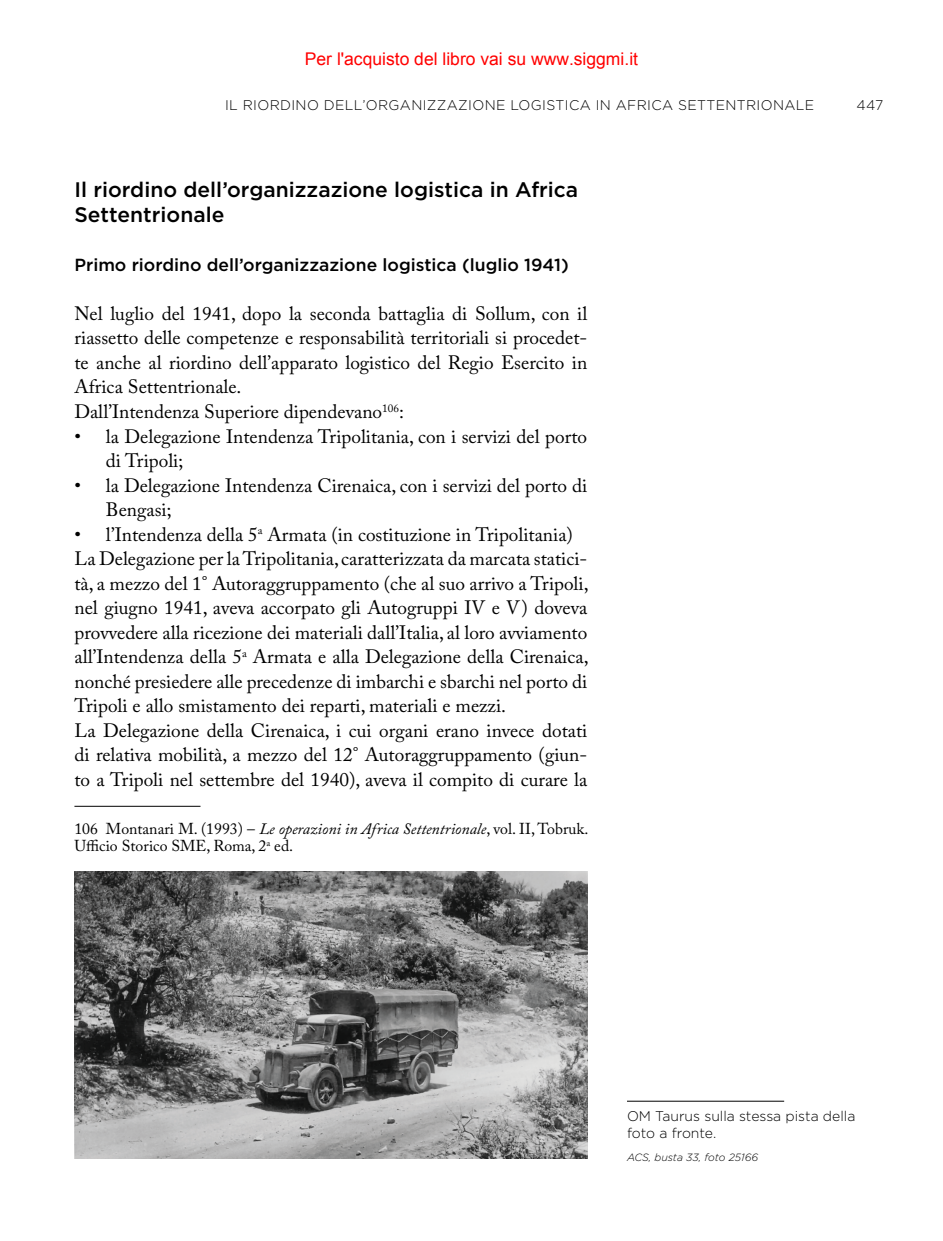
<style>
.page{position:relative;width:943px;height:1241px;background:#fff}
.page>*{position:absolute;margin:0;border:0;box-sizing:border-box;transform-origin:0 0}
.t1{font:500 21px/24.5px "Gotham";color:#000}
.t2{font:19.25px/24.5px "Adobe Caslon Pro";color:#000}
.t3{font:500 17.5px "Gotham";color:#000}
.t4{font:17.5px "Arial";color:#f00}
.t5{font:15.75px/17.5px "Adobe Caslon Pro";color:#000}
.t6{font:300 14px "Gotham";letter-spacing:.025em;color:#000}
.t7{font:300 14px/16.8px "Gotham";color:#000}
.t8{font:italic 300 10.5px "Gotham";color:#000}
.s1{font-style:italic}
</style>
<div class="page">
<hr style="left:74px;top:805px;width:126px;height:1px;background:#000">
<img style="left:74px;top:871px;width:513px;height:287px">
<hr style="left:627px;top:1100px;width:157px;height:1px;background:#000">
<p class="t4" style="left:305px;top:48px;width:335px">Per l'acquisto del libro vai su www.siggmi.it</p>
<p class="t6" style="left:225px;top:97px;width:590px">IL RIORDINO DELL’ORGANIZZAZIONE LOGISTICA IN AFRICA SETTENTRIONALE</p>
<p class="t6" style="left:856px;top:97px;width:28px">447</p>
<p class="t1" style="left:74px;top:177px;width:505px">Il riordino dell’organizzazione logistica in Africa<br>Settentrionale</p>
<p class="t3" style="left:74px;top:253px;width:496px">Primo riordino dell’organizzazione logistica (luglio 1941)</p>
<p class="t2" style="left:74px;top:301px;width:514px">Nel luglio del 1941, dopo la seconda battaglia di Sollum, con il riassetto delle competenze e responsabilità territoriali si procedet&shy;te anche al riordino dell’apparato logistico del Regio Esercito in Africa Settentrionale.<br>Dall’Intendenza Superiore dipendevano<sup>106</sup>:</p>
<p class="t2" style="left:106px;top:423px;width:483px;text-indent:-31px">• la Delegazione Intendenza Tripolitania, con i servizi del porto di Tripoli;</p>
<p class="t2" style="left:106px;top:472px;width:483px;text-indent:-31px">• la Delegazione Intendenza Cirenaica, con i servizi del porto di<br>Bengasi;</p>
<p class="t2" style="left:74px;top:521px;width:515px">• l’Intendenza della 5<sup>a</sup> Armata (in costituzione in Tripolitania)<br>La Delegazione per la Tripolitania, caratterizzata da marcata statici&shy;tà, a mezzo del 1° Autoraggruppamento (che al suo arrivo a Tripoli, nel giugno 1941, aveva accorpato gli Autogruppi IV e V) doveva provvedere alla ricezione dei materiali dall’Italia, al loro avviamento all’Intendenza della 5<sup>a</sup> Armata e alla Delegazione della Cirenaica, nonché presiedere alle precedenze di imbarchi e sbarchi nel porto di Tripoli e allo smistamento dei reparti, materiali e mezzi.<br>La Delegazione della Cirenaica, i cui organi erano invece dotati di relativa mobilità, a mezzo del 12° Autoraggruppamento (giun&shy;to a Tripoli nel settembre del 1940), aveva il compito di curare la</p>
<p class="t5" style="left:74px;top:819px;width:515px">106 Montanari M. (1993) – <span class="s1">Le operazioni in Africa Settentrionale</span>, vol. II, Tobruk.<br>Ufficio Storico SME, Roma, 2<sup>a</sup> ed.</p>
<p class="t7" style="left:627px;top:1107px;width:230px">OM TAURUS SULLA STESSA PISTA DELLA<br>FOTO A FRONTE.</p>
<p class="t8" style="left:627px;top:1149px;width:133px">ACS, busta 33, foto 25166</p>
</div>
